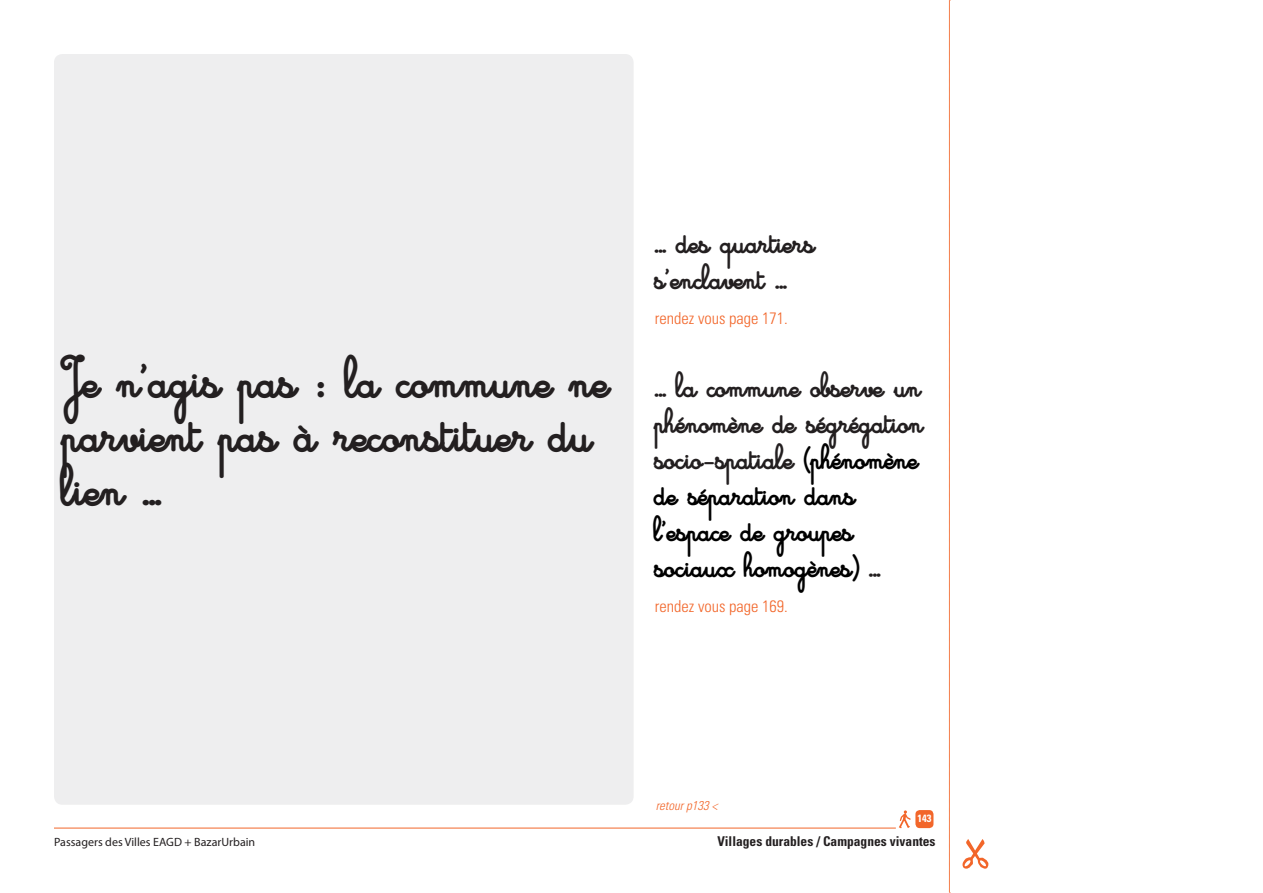
<style>
.page{position:relative;width:1263px;height:893px;background:#fff}
.page>*{position:absolute;margin:0;border:0;box-sizing:border-box;transform-origin:0 0}
.livre-jeu{font:45px/54px "Cursivestandardbold";color:#231f20}
.livre-jeu-2{font:27px/36px "Cursivestandardbold";color:#231f20}
.livre-jeu_renvoi{font:300 condensed 16.5px "Univers LT Std";color:#f2662a}
.t1{font:700 condensed 13.5px "Univers LT Std";color:#231f20}
.CHRONIQUE___legende{font:italic 300 condensed 12.75px "Univers LT Std";color:#f2662a}
.t2{font:12px "Myriad Pro";color:#231f20}
.t3{font:700 condensed 10.5px "Univers LT Std";color:#fff}
.s1{color:#000}
</style>
<div class="page">
<svg style="left:899px;top:810px;width:12px;height:18px"></svg>
<div style="left:915px;top:810px;width:18px;height:18px;background:#f2662a;border-radius:4px"></div>
<svg style="left:949px;top:0;width:1px;height:893px"></svg>
<svg style="left:962px;top:839px;width:26px;height:30px"></svg>
<hr style="left:54px;top:828px;width:842px;height:1px;background:#f2662a">
<div style="left:54px;top:54px;width:580px;height:751px;background:#eeeeef;border-radius:9px"></div>
<p class="livre-jeu" style="left:63px;top:353px;width:549px">Je n’agis pas : la commune ne parvient pas à reconstituer du lien ...</p>
<p class="livre-jeu-2" style="left:655px;top:225px;width:162px">... des quartiers s’enclavent ...</p>
<p class="livre-jeu_renvoi" style="left:655px;top:308px;width:134px">rendez vous page 171.</p>
<p class="livre-jeu-2" style="left:655px;top:369px;width:270px">... la commune observe un phénomène de ségrégation socio-spatiale <span class="s1">(phénomène de séparation dans l’espace de groupes sociaux homogènes)</span> ...</p>
<p class="livre-jeu_renvoi" style="left:655px;top:596px;width:134px">rendez vous page 169.</p>
<p class="CHRONIQUE___legende" style="left:656px;top:798px;width:63px">retour p133 &lt;</p>
<p class="t3" style="left:917px;top:812px;width:15px">143</p>
<p class="t2" style="left:54px;top:835px;width:203px">Passagers des Villes EAGD + BazarUrbain</p>
<p class="t1" style="left:717px;top:833px;width:220px">Villages durables / Campagnes vivantes</p>
</div>
